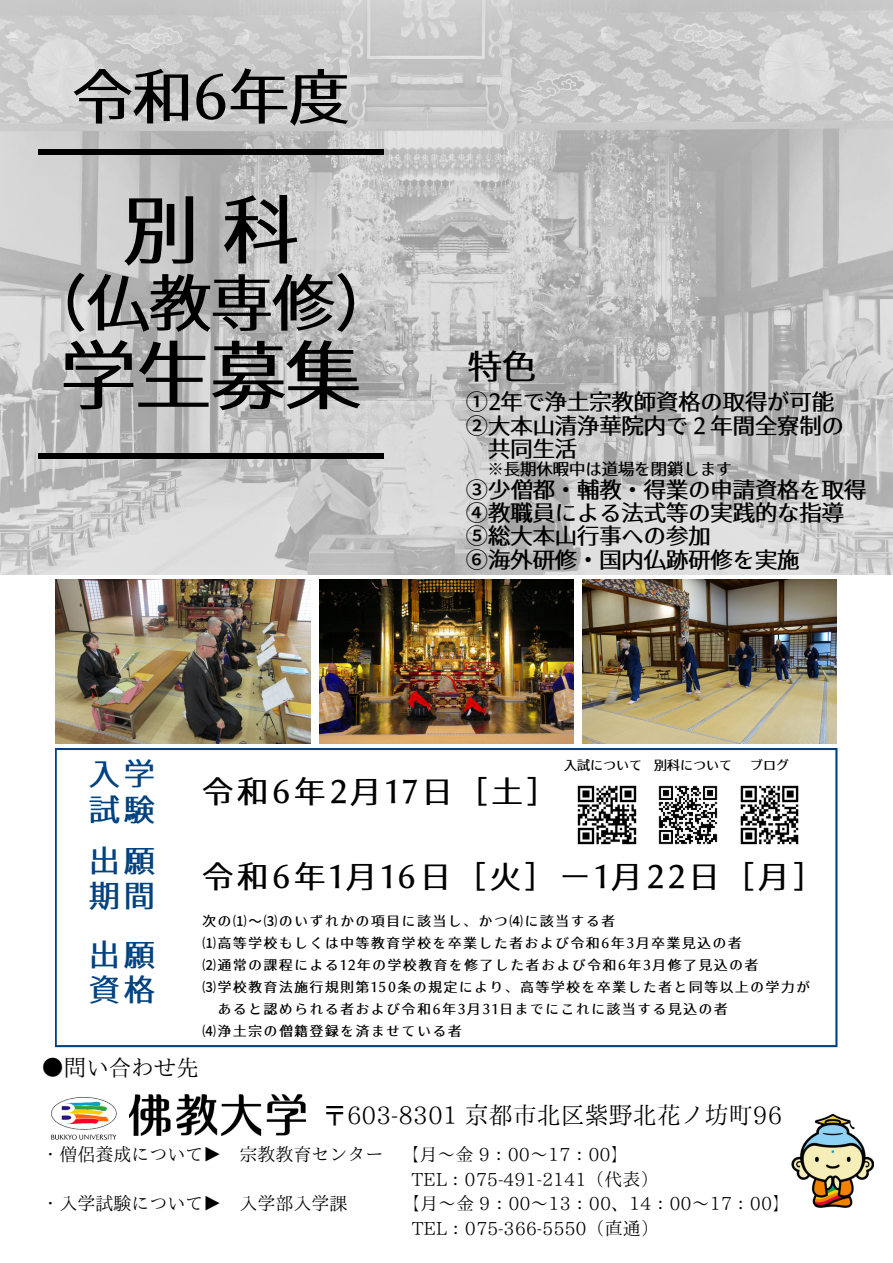
<style>
.page{position:relative;width:893px;height:1263px;background:#fff}
.page>*{position:absolute;margin:0;border:0;box-sizing:border-box;transform-origin:0 0}
.t1{font:75px "ttf Gen Ei Late Min Medium";color:#000}
.t2{font:61.72px "ttf Gen Ei Late Min Medium";color:#000}
.t3{font:59.55px "ttf Gen Ei Late Min Medium";letter-spacing:.015em;color:#000}
.t4{font:33.75px "ttf Gen Ei Late Min Medium";color:#000}
.t5{font:30.75px "ttf Gen Ei Late Min Medium";letter-spacing:.135em;color:#000}
.t6{font:30.53px/35.4px "ttf Gen Ei Late Min Medium";letter-spacing:.135em;color:#004280}
.t7{font:24px "IP Aex Mincho";color:#000}
.t8{font:22.5px "IP Aex Mincho";color:#000}
.t9{font:22.2px "ttf Gen Ei Late Min Medium";color:#000}
.t10{font:18px "IP Aex Mincho";color:#000}
.t11{font:16.27px "ttf Gen Ei Late Min Medium";color:#000}
.t12{font:13.5px "ttf Gen Ei Late Min Medium";letter-spacing:.135em;color:#000}
.t13{font:12.98px "ttf Gen Ei Late Min Medium";color:#000}
</style>
<div class="page">
<svg style="left:55px;top:748px;width:782px;height:299px"></svg>
<img style="left:56px;top:580px;width:254px;height:163px">
<img style="left:582px;top:580px;width:255px;height:163px">
<img style="left:319px;top:580px;width:254px;height:163px">
<img style="left:1px;top:0;width:892px;height:575px">
<div style="left:38px;top:149px;width:345px;height:5px;background:#000"></div>
<div style="left:38px;top:453px;width:345px;height:5px;background:#000"></div>
<img style="left:791px;top:1115px;width:82px;height:93px">
<img style="left:51px;top:1097px;width:66px;height:43px">
<img style="left:130px;top:1095px;width:176px;height:40px">
<img style="left:654px;top:780px;width:68px;height:69px">
<img style="left:572px;top:780px;width:69px;height:69px">
<img style="left:735px;top:780px;width:69px;height:69px">
<p class="t3" style="left:73px;top:67px;width:278px">令和6年度</p>
<p class="t1" style="left:123px;top:192px;width:176px">別科</p>
<p class="t2" style="left:26px;top:272px;width:372px">（仏教専修）</p>
<p class="t1" style="left:61px;top:338px;width:301px">学生募集</p>
<p class="t4" style="left:468px;top:349px;width:69px">特色</p>
<p class="t9" style="left:466px;top:391px;width:369px">①2年で浄土宗教師資格の取得が可能</p>
<p class="t9" style="left:466px;top:414px;width:379px">②大本山清浄華院内で２年間全寮制の</p>
<p class="t11" style="left:487px;top:460px;width:246px">※長期休暇中は道場を閉鎖します</p>
<p class="t9" style="left:466px;top:478px;width:402px">③少僧都・輔教・得業の申請資格を取得</p>
<p class="t9" style="left:466px;top:501px;width:379px">④教職員による法式等の実践的な指導</p>
<p class="t9" style="left:466px;top:525px;width:246px">⑤総大本山行事への参加</p>
<p class="t9" style="left:466px;top:548px;width:335px">⑥海外研修・国内仏跡研修を実施</p>
<p class="t9" style="left:488px;top:437px;width:90px">共同生活</p>
<p class="t6" style="left:89px;top:756px;width:67px">入学</p>
<p class="t6" style="left:89px;top:791px;width:67px">試験</p>
<p class="t6" style="left:89px;top:842px;width:67px">出願期間</p>
<p class="t6" style="left:89px;top:936px;width:67px">出願資格</p>
<p class="t5" style="left:202px;top:776px;width:356px">令和6年2月17日［土］</p>
<p class="t13" style="left:564px;top:759px;width:79px">入試について</p>
<p class="t13" style="left:654px;top:759px;width:79px">別科について</p>
<p class="t13" style="left:750px;top:759px;width:40px">ブログ</p>
<p class="t5" style="left:202px;top:861px;width:623px">令和6年1月16日［火］ー1月22日［月］</p>
<p class="t12" style="left:202px;top:914px;width:414px">次の⑴～⑶のいずれかの項目に該当し、かつ⑷に該当する者</p>
<p class="t12" style="left:202px;top:936px;width:540px">⑴高等学校もしくは中等教育学校を卒業した者および令和6年3月卒業見込の者</p>
<p class="t12" style="left:202px;top:958px;width:557px">⑵通常の課程による12年の学校教育を修了した者および令和6年3月修了見込の者</p>
<p class="t12" style="left:202px;top:980px;width:609px">⑶学校教育法施行規則第150条の規定により、高等学校を卒業した者と同等以上の学力が</p>
<p class="t12" style="left:218px;top:1002px;width:511px">あると認められる者および令和6年3月31日までにこれに該当する見込の者</p>
<p class="t12" style="left:202px;top:1024px;width:260px">⑷浄土宗の僧籍登録を済ませている者</p>
<p class="t8" style="left:41px;top:1056px;width:159px">●問い合わせ先</p>
<p class="t7" style="left:323px;top:1102px;width:461px">〒603-8301 京都市北区紫野北花ノ坊町96</p>
<p class="t10" style="left:41px;top:1145px;width:589px">・僧侶養成について▶ 宗教教育センター 【月～金 9：00～17：00】</p>
<p class="t10" style="left:412px;top:1170px;width:248px">TEL：075-491-2141（代表）</p>
<p class="t10" style="left:41px;top:1194px;width:307px">・入学試験について▶ 入学部入学課</p>
<p class="t10" style="left:402px;top:1194px;width:390px">【月～金 9：00～13：00、14：00～17：00】</p>
<p class="t10" style="left:412px;top:1219px;width:248px">TEL：075-366-5550（直通）</p>
</div>
